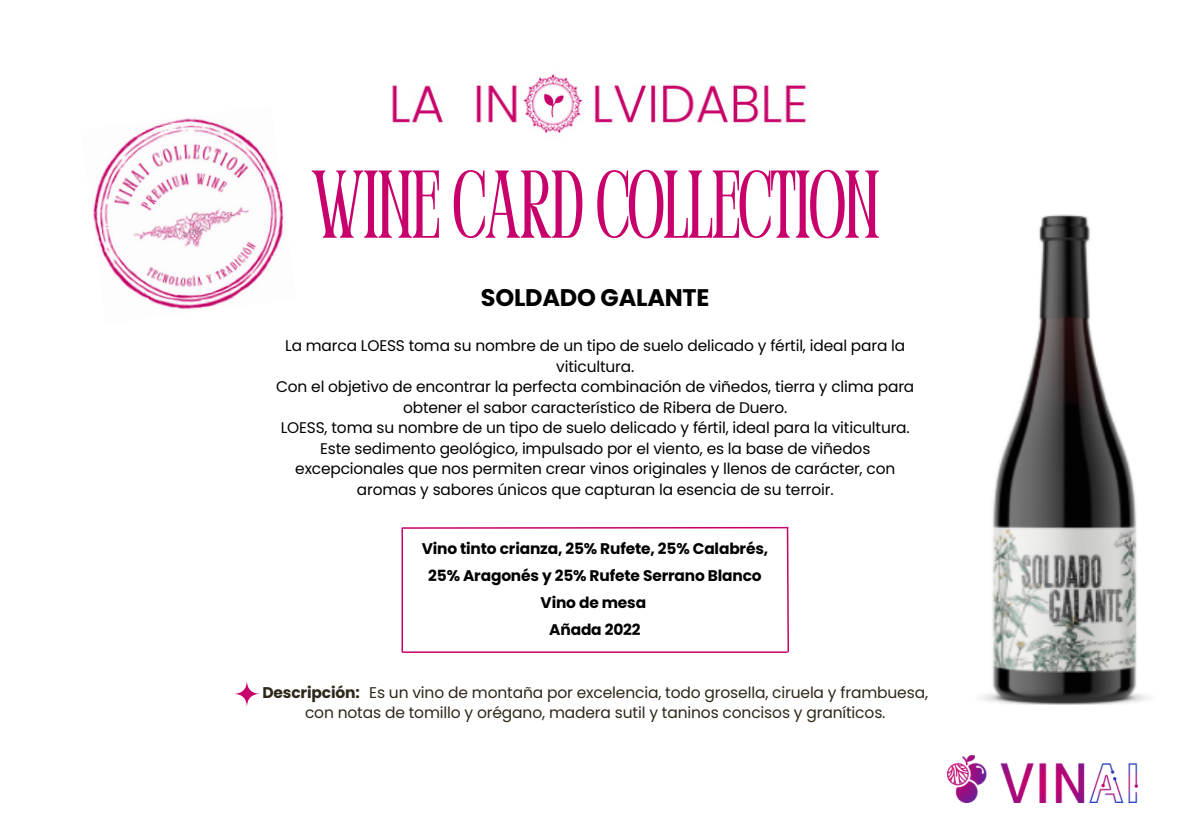
<style>
.page{position:relative;width:1191px;height:839px;background:#fff}
.page>*{position:absolute;margin:0;border:0;box-sizing:border-box;transform-origin:0 0}
.t1{font:condensed 96px "Perandoryv 2";letter-spacing:-.01em;color:#c8006b}
.t2{font:700 24px "Poppins";letter-spacing:-.01em;color:#000}
.t3{font:15.4px/20.6px "Poppins";letter-spacing:-.01em;color:#000;text-align:center}
.t4{font:15.4px/20.6px "Poppins";letter-spacing:-.01em;color:#2f271a;text-align:center}
.t5{font:700 15.4px/27px "Poppins";letter-spacing:-.01em;color:#000;text-align:center}
.s1{font-weight:700}
</style>
<div class="page">
<img style="left:947px;top:755px;width:191px;height:47px">
<img style="left:392px;top:74px;width:414px;height:60px">
<svg style="left:233px;top:679px;width:28px;height:28px"></svg>
<hr style="left:402px;top:527px;width:1px;height:125px;background:#c8006b">
<hr style="left:402px;top:651px;width:386px;height:2px;background:#c8006b">
<svg style="left:786px;top:526px;width:3px;height:127px"></svg>
<hr style="left:402px;top:527px;width:386px;height:1px;background:#c8006b">
<img style="left:981px;top:214px;width:168px;height:490px">
<img style="left:92px;top:118px;width:192px;height:192px">
<p class="t1" style="left:311px;top:166px;width:570px">WINECARDCOLLECTION</p>
<h1 class="t2" style="left:481px;top:280px;width:230px">SOLDADO GALANTE</h1>
<p class="t3" style="left:285px;top:335px;width:622px">La marca LOESS toma su nombre de un tipo de suelo delicado y fértil, ideal para la viticultura.</p>
<p class="t3" style="left:276px;top:376px;width:640px">Con el objetivo de encontrar la perfecta combinación de viñedos, tierra y clima para obtener el sabor característico de Ribera de Duero.</p>
<p class="t3" style="left:281px;top:417px;width:631px">LOESS, toma su nombre de un tipo de suelo delicado y fértil, ideal para la viticultura.<br>Este sedimento geológico, impulsado por el viento, es la base de viñedos excepcionales que nos permiten crear vinos originales y llenos de carácter, con aromas y sabores únicos que capturan la esencia de su terroir.</p>
<p class="t5" style="left:422px;top:535px;width:348px">Vino tinto crianza, 25% Rufete, 25% Calabrés,<br>25% Aragonés y 25% Rufete Serrano Blanco<br>Vino de mesa<br>Añada 2022</p>
<h2 class="t4" style="left:262px;top:682px;width:667px"><span class="s1">Descripción:</span> Es un vino de montaña por excelencia, todo grosella, ciruela y frambuesa, con notas de tomillo y orégano, madera sutil y taninos concisos y graníticos.</h2>
</div>
